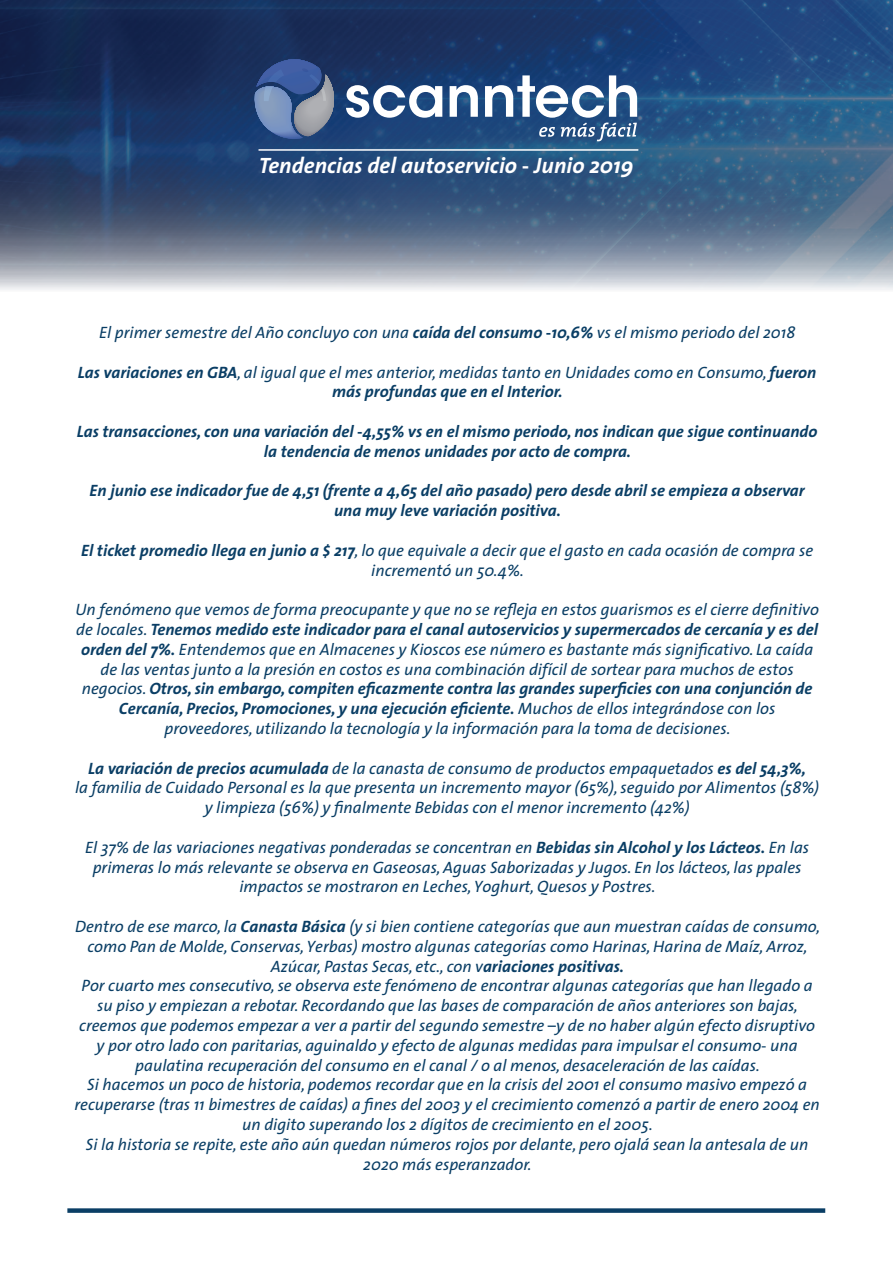
<style>
.page{position:relative;width:893px;height:1263px;background:#fff}
.page>*{position:absolute;margin:0;border:0;box-sizing:border-box;transform-origin:0 0}
.t1{font:italic 700 22.35px "The Sans";color:#fff}
.t2{font:italic 16.5px/19.8px "The Sans";color:#0a3e65;text-align:center}
.t3{font:italic 700 16.5px/19.8px "The Sans";color:#0a3e65;text-align:center}
.s1{font-weight:700}
</style>
<div class="page">
<svg style="left:0;top:0;width:893px;height:290px;background:#405b80"></svg>
<svg style="left:255px;top:59px;width:79px;height:80px;background:#586f9b"></svg>
<svg style="left:346px;top:85px;width:96px;height:33px"></svg>
<svg style="left:450px;top:85px;width:28px;height:32px"></svg>
<svg style="left:485px;top:75px;width:152px;height:66px"></svg>
<hr style="left:258px;top:149px;width:380px;height:2px;background:#fff">
<div style="left:67px;top:1208px;width:758px;height:5px;background:#0a3e65"></div>
<h1 class="t1" style="left:259px;top:147px;width:376px">Tendencias del autoservicio - Junio 2019</h1>
<p class="t2" style="left:99px;top:322px;width:698px">El primer semestre del Año concluyo con una <span class="s1">caída del consumo -10,6%</span> vs el mismo periodo del 2018</p>
<p class="t2" style="left:78px;top:362px;width:740px"><span class="s1">Las variaciones en GBA</span>, al igual que el mes anterior, medidas tanto en Unidades como en Consumo, <span class="s1">fueron más profundas que en el Interior.</span></p>
<p class="t3" style="left:77px;top:421px;width:742px">Las transacciones, con una variación del -4,55% vs en el mismo periodo, nos indican que sigue continuando la tendencia de menos unidades por acto de compra.</p>
<p class="t3" style="left:90px;top:480px;width:716px">En junio ese indicador fue de 4,51 (frente a 4,65 del año pasado) pero desde abril se empieza a observar una muy leve variación positiva.</p>
<p class="t2" style="left:81px;top:540px;width:734px"><span class="s1">El ticket promedio llega en junio a $ 217</span>, lo que equivale a decir que el gasto en cada ocasión de compra se incrementó un 50.4%.</p>
<p class="t2" style="left:75px;top:599px;width:745px">Un fenómeno que vemos de forma preocupante y que no se refleja en estos guarismos es el cierre definitivo de locales. <span class="s1">Tenemos medido este indicador para el canal autoservicios y supermercados de cercanía y es del orden del 7%.</span> Entendemos que en Almacenes y Kioscos ese número es bastante más significativo. La caída de las ventas junto a la presión en costos es una combinación difícil de sortear para muchos de estos negocios. <span class="s1">Otros, sin embargo, compiten eficazmente contra las grandes superficies con una conjunción de Cercanía, Precios, Promociones, y una ejecución eficiente.</span> Muchos de ellos integrándose con los proveedores, utilizando la tecnología y la información para la toma de decisiones.</p>
<p class="t2" style="left:75px;top:758px;width:746px"><span class="s1">La variación de precios acumulada</span> de la canasta de consumo de productos empaquetados <span class="s1">es del 54,3%,<br></span>la familia de Cuidado Personal es la que presenta un incremento mayor (65%), seguido por Alimentos (58%) y limpieza (56%) y finalmente Bebidas con el menor incremento (42%)</p>
<p class="t2" style="left:85px;top:837px;width:726px">El 37% de las variaciones negativas ponderadas se concentran en <span class="s1">Bebidas sin Alcohol y los Lácteos.</span> En las primeras lo más relevante se observa en Gaseosas, Aguas Saborizadas y Jugos. En los lácteos, las ppales impactos se mostraron en Leches, Yoghurt, Quesos y Postres.</p>
<p class="t2" style="left:74px;top:916px;width:747px">Dentro de ese marco, la <span class="s1">Canasta Básica</span> (y si bien contiene categorías que aun muestran caídas de consumo, como Pan de Molde, Conservas, Yerbas) mostro algunas categorías como Harinas, Harina de Maíz, Arroz, Azúcar, Pastas Secas, etc., con v<span class="s1">ariaciones positivas.<br></span>Por cuarto mes consecutivo, se observa este fenómeno de encontrar algunas categorías que han llegado a su piso y empiezan a rebotar. Recordando que las bases de comparación de años anteriores son bajas, creemos que podemos empezar a ver a partir del segundo semestre –y de no haber algún efecto disruptivo y por otro lado con paritarias, aguinaldo y efecto de algunas medidas para impulsar el consumo- una paulatina recuperación del consumo en el canal / o al menos, desaceleración de las caídas.<br>Si hacemos un poco de historia, podemos recordar que en la crisis del 2001 el consumo masivo empezó a recuperarse (tras 11 bimestres de caídas) a fines del 2003 y el crecimiento comenzó a partir de enero 2004 en un digito superando los 2 dígitos de crecimiento en el 2005.<br>Si la historia se repite, este año aún quedan números rojos por delante, pero ojalá sean la antesala de un 2020 más esperanzador.</p>
</div>
